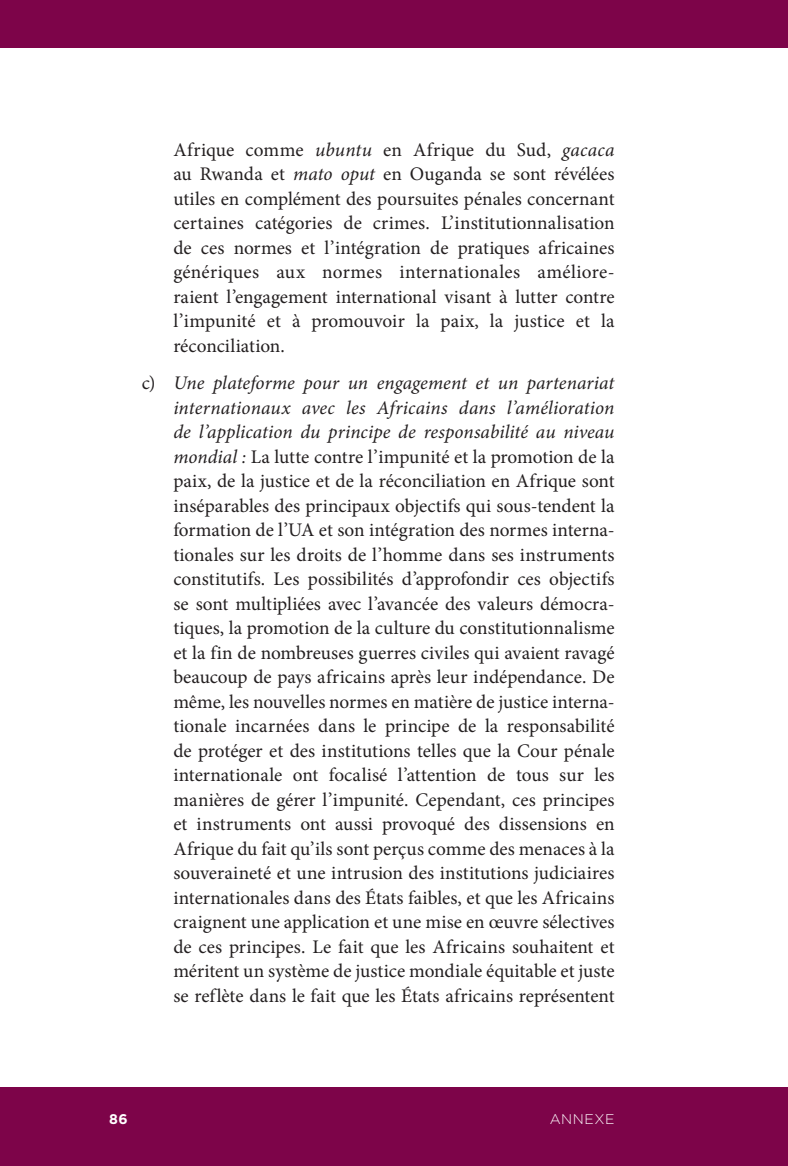
<style>
.page{position:relative;width:788px;height:1166px;background:#fff}
.page>*{position:absolute;margin:0;border:0;box-sizing:border-box;transform-origin:0 0}
.Footer__LEFT_page_nu{font:19.25px/24.5px "Minion Pro";color:#231f20;text-align:justify}
.Footer__LEFT_page{font:300 14px "Gotham";letter-spacing:.04em;color:#fff}
.Footer__LEFT_page_nu-2{font:700 14px "Gotham";color:#fff}
.s1{font-style:italic}
</style>
<div class="page">
<div style="left:0;top:1087px;width:788px;height:79px;background:#7d0449"></div>
<div style="left:0;top:0;width:788px;height:47px;background:#7d0449"></div>
<p class="Footer__LEFT_page_nu" style="left:173px;top:137px;width:443px">Afrique comme <span class="s1">ubuntu</span> en Afrique du Sud, <span class="s1">gacaca </span>au Rwanda et <span class="s1">mato oput</span> en Ouganda se sont révélées utiles en complément des poursuites pénales concernant certaines catégories de crimes. L’institutionnalisation de ces normes et l’intégration de pratiques africaines génériques aux normes internationales améliore&shy;raient l’engagement international visant à lutter contre l’impunité et à promouvoir la paix, la justice et la réconciliation.</p>
<p class="Footer__LEFT_page_nu" style="left:173px;top:371px;width:443px;text-indent:-32px">c) <span class="s1">Une plateforme pour un engagement et un partenariat internationaux avec les Africains dans l’amélioration de l’application du principe de responsabilité au niveau mondial :</span> La lutte contre l’impunité et la promotion de la paix, de la justice et de la réconciliation en Afrique sont inséparables des principaux objectifs qui sous-tendent la formation de l’UA et son intégration des normes interna&shy;tionales sur les droits de l’homme dans ses instruments constitutifs. Les possibilités d’approfondir ces objectifs se sont multipliées avec l’avancée des valeurs démocra&shy;tiques, la promotion de la culture du constitutionnalisme et la fin de nombreuses guerres civiles qui avaient ravagé beaucoup de pays africains après leur indépendance. De même, les nouvelles normes en matière de justice interna&shy;tionale incarnées dans le principe de la responsabilité de protéger et des institutions telles que la Cour pénale internationale ont focalisé l’attention de tous sur les manières de gérer l’impunité. Cependant, ces principes et instruments ont aussi provoqué des dissensions en Afrique du fait qu’ils sont perçus comme des menaces à la souveraineté et une intrusion des institutions judiciaires internationales dans des États faibles, et que les Africains craignent une application et une mise en œuvre sélectives de ces principes. Le fait que les Africains souhaitent et méritent un système de justice mondiale équitable et juste se reflète dans le fait que les États africains représentent</p>
<p class="Footer__LEFT_page_nu-2" style="left:109px;top:1110px;width:20px">86</p>
<p class="Footer__LEFT_page" style="left:549px;top:1111px;width:66px">ANNEXE</p>
</div>
